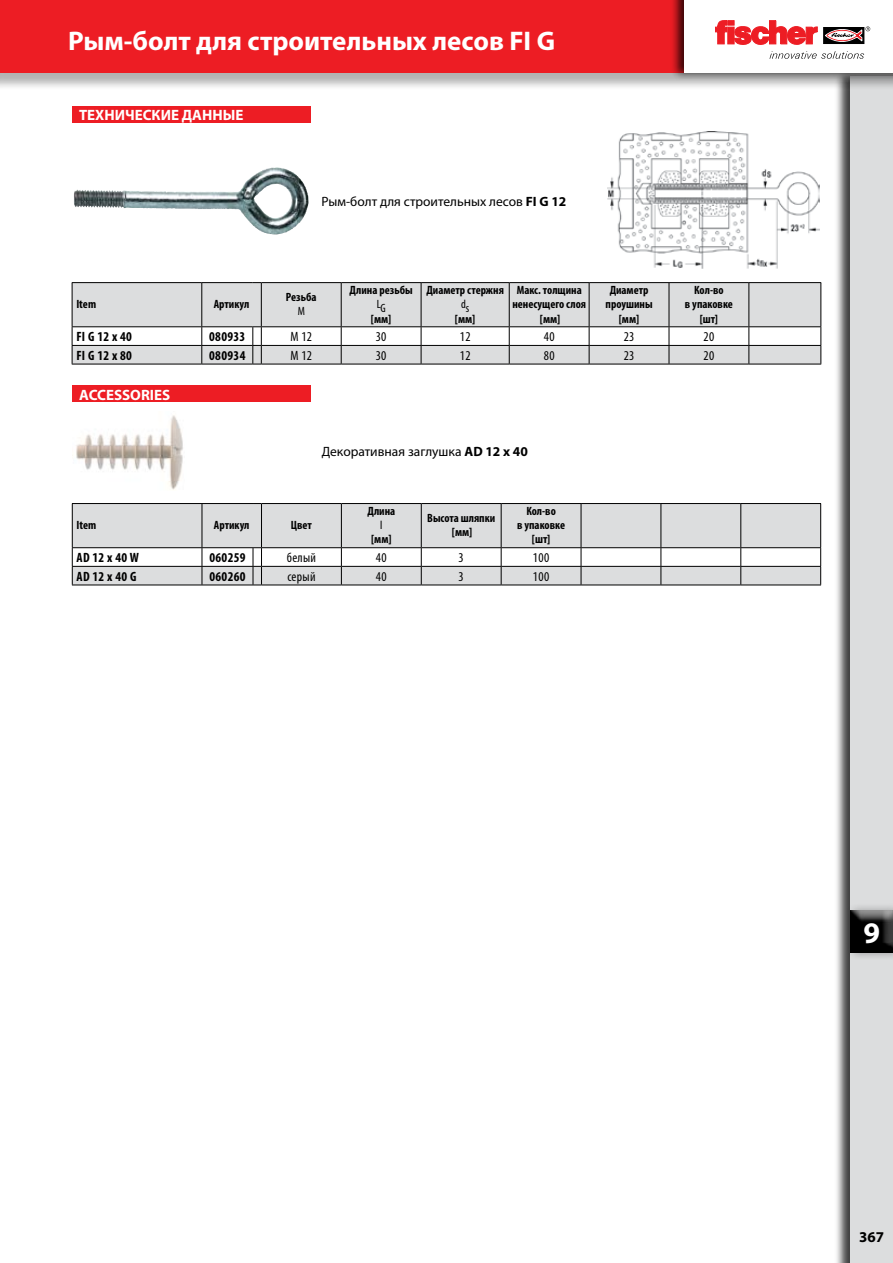
<style>
.page{position:relative;width:893px;height:1263px;background:#fff}
.page>*{position:absolute;margin:0;border:0;box-sizing:border-box;transform-origin:0 0}
.t1{font:700 30px "Myriad Pro";color:#fff}
.t2{font:700 27px "Myriad Pro";color:#fff}
.t3{font:700 15px "Myriad Pro";color:#fff}
.t4{font:700 15px "Myriad Pro";color:#000}
.t5{font:13.5px "Myriad Pro";color:#000}
.t6{font:700 condensed 13.5px "Myriad Pro";letter-spacing:.025em;color:#000}
.t7{font:condensed 13.5px "Myriad Pro";letter-spacing:.025em;color:#000}
.t8{font:700 condensed 12px/14.4px "Myriad Pro";color:#000;text-align:center}
.t9{font:condensed 12px "Myriad Pro";color:#000}
.s1{font-weight:700}
</style>
<div class="page">
<div style="left:834px;top:68px;width:59px;height:1195px;background:#000;opacity:.75"></div>
<div style="left:850px;top:77px;width:43px;height:1186px;background:#dcddde"></div>
<div style="left:0;top:0;width:893px;height:91px;background:#000;opacity:.3"></div>
<div style="left:0;top:0;width:893px;height:72px;background:#ed1d24"></div>
<div style="left:670px;top:0;width:223px;height:81px;background:#000;opacity:.75"></div>
<div style="left:685px;top:0;width:208px;height:72px;background:#fff"></div>
<svg style="left:823px;top:27px;width:41px;height:17px"></svg>
<svg style="left:715px;top:21px;width:102px;height:24px"></svg>
<svg style="left:825px;top:26px;width:45px;height:15px"></svg>
<svg style="left:769px;top:51px;width:95px;height:8px"></svg>
<div style="left:846px;top:902px;width:47px;height:59px;background:#000;opacity:.3"></div>
<div style="left:850px;top:910px;width:43px;height:45px;background:#000;opacity:.75"></div>
<svg style="left:72px;top:282px;width:749px;height:83px"></svg>
<hr style="left:261px;top:326px;width:80px;height:1px;background:#000">
<hr style="left:341px;top:326px;width:80px;height:1px;background:#000">
<hr style="left:421px;top:326px;width:88px;height:1px;background:#000">
<hr style="left:509px;top:326px;width:80px;height:1px;background:#000">
<hr style="left:589px;top:326px;width:80px;height:1px;background:#000">
<hr style="left:669px;top:326px;width:80px;height:1px;background:#000">
<hr style="left:749px;top:282px;width:72px;height:1px;background:#000">
<hr style="left:748px;top:283px;width:1px;height:43px;background:#000">
<hr style="left:820px;top:283px;width:1px;height:43px;background:#000">
<hr style="left:749px;top:326px;width:72px;height:1px;background:#000">
<div style="left:72px;top:106px;width:238px;height:17px;background:#ed1d24"></div>
<img style="left:80px;top:167px;width:197px;height:25px">
<img style="left:608px;top:132px;width:212px;height:137px">
<svg style="left:72px;top:503px;width:749px;height:83px"></svg>
<hr style="left:261px;top:585px;width:80px;height:1px;background:#000">
<hr style="left:341px;top:585px;width:80px;height:1px;background:#000">
<hr style="left:421px;top:585px;width:80px;height:1px;background:#000">
<hr style="left:501px;top:585px;width:80px;height:1px;background:#000">
<hr style="left:581px;top:585px;width:80px;height:1px;background:#000">
<hr style="left:661px;top:585px;width:80px;height:1px;background:#000">
<hr style="left:741px;top:585px;width:80px;height:1px;background:#000">
<hr style="left:202px;top:504px;width:1px;height:43px;background:#000">
<hr style="left:261px;top:504px;width:1px;height:43px;background:#000">
<hr style="left:341px;top:504px;width:1px;height:43px;background:#000">
<hr style="left:421px;top:504px;width:1px;height:43px;background:#000">
<hr style="left:501px;top:504px;width:1px;height:43px;background:#000">
<hr style="left:581px;top:504px;width:1px;height:43px;background:#000">
<hr style="left:661px;top:504px;width:1px;height:43px;background:#000">
<hr style="left:740px;top:504px;width:1px;height:43px;background:#000">
<div style="left:72px;top:386px;width:238px;height:16px;background:#ed1d24"></div>
<img style="left:72px;top:415px;width:111px;height:75px">
<h2 class="t2" style="left:68px;top:23px;width:489px">Рым-болт для строительных лесов FI G</h2>
<p class="t3" style="left:79px;top:105px;width:166px">ТЕХНИЧЕСКИЕ ДАННЫЕ</p>
<p class="t8" style="left:76px;top:297px;width:21px">Item</p>
<p class="t8" style="left:214px;top:297px;width:37px">Артикул</p>
<p class="t5" style="left:322px;top:193px;width:246px">Рым-болт для строительных лесов <span class="s1">FI G 12</span></p>
<p class="t8" style="left:286px;top:289px;width:32px">Резьба</p>
<p class="t9" style="left:298px;top:304px;width:9px">M</p>
<p class="t8" style="left:350px;top:282px;width:65px">Длина резьбы</p>
<p class="t9" style="left:377px;top:299px;width:10px">LG</p>
<p class="t8" style="left:371px;top:311px;width:22px">[мм]</p>
<p class="t8" style="left:426px;top:282px;width:79px">Диаметр стержня</p>
<p class="t9" style="left:461px;top:299px;width:10px">ds</p>
<p class="t8" style="left:455px;top:311px;width:22px">[мм]</p>
<p class="t8" style="left:512px;top:282px;width:75px">Макс. толщина ненесущего слоя [мм]</p>
<p class="t8" style="left:606px;top:282px;width:48px">Диаметр проушины [мм]</p>
<p class="t8" style="left:685px;top:282px;width:49px">Кол-во<br>в упаковке [шт]</p>
<p class="t6" style="left:76px;top:328px;width:57px">FI G 12 x 40</p>
<p class="t6" style="left:209px;top:328px;width:38px">080933</p>
<p class="t7" style="left:290px;top:329px;width:23px">M 12</p>
<p class="t7" style="left:376px;top:329px;width:12px">30</p>
<p class="t7" style="left:460px;top:329px;width:12px">12</p>
<p class="t7" style="left:544px;top:329px;width:12px">40</p>
<p class="t7" style="left:624px;top:329px;width:12px">23</p>
<p class="t7" style="left:704px;top:329px;width:12px">20</p>
<p class="t6" style="left:76px;top:347px;width:57px">FI G 12 x 80</p>
<p class="t6" style="left:209px;top:347px;width:38px">080934</p>
<p class="t7" style="left:290px;top:347px;width:23px">M 12</p>
<p class="t7" style="left:376px;top:347px;width:12px">30</p>
<p class="t7" style="left:460px;top:347px;width:12px">12</p>
<p class="t7" style="left:544px;top:347px;width:12px">80</p>
<p class="t7" style="left:624px;top:347px;width:12px">23</p>
<p class="t7" style="left:704px;top:347px;width:12px">20</p>
<p class="t3" style="left:79px;top:385px;width:93px">ACCESSORIES</p>
<p class="t5" style="left:322px;top:443px;width:208px">Декоративная заглушка <span class="s1">AD 12 x 40</span></p>
<p class="t8" style="left:77px;top:518px;width:21px">Item</p>
<p class="t8" style="left:214px;top:518px;width:37px">Артикул</p>
<p class="t8" style="left:291px;top:518px;width:23px">Цвет</p>
<p class="t8" style="left:367px;top:503px;width:29px">Длина</p>
<p class="t9" style="left:380px;top:518px;width:4px">l</p>
<p class="t8" style="left:371px;top:532px;width:22px">[мм]</p>
<p class="t8" style="left:427px;top:510px;width:69px">Высота шляпки [мм]</p>
<p class="t8" style="left:517px;top:503px;width:49px">Кол-во<br>в упаковке [шт]</p>
<p class="t6" style="left:77px;top:549px;width:64px">AD 12 x 40 W</p>
<p class="t6" style="left:209px;top:549px;width:38px">060259</p>
<p class="t7" style="left:287px;top:549px;width:31px">белый</p>
<p class="t7" style="left:376px;top:549px;width:12px">40</p>
<p class="t7" style="left:459px;top:549px;width:7px">3</p>
<p class="t7" style="left:533px;top:549px;width:18px">100</p>
<p class="t6" style="left:77px;top:568px;width:61px">AD 12 x 40 G</p>
<p class="t6" style="left:209px;top:568px;width:38px">060260</p>
<p class="t7" style="left:287px;top:568px;width:30px">серый</p>
<p class="t7" style="left:376px;top:568px;width:12px">40</p>
<p class="t7" style="left:459px;top:568px;width:7px">3</p>
<p class="t7" style="left:533px;top:568px;width:18px">100</p>
<h1 class="t1" style="left:863px;top:913px;width:18px">9</h1>
<p class="t4" style="left:859px;top:1227px;width:26px">367</p>
</div>
